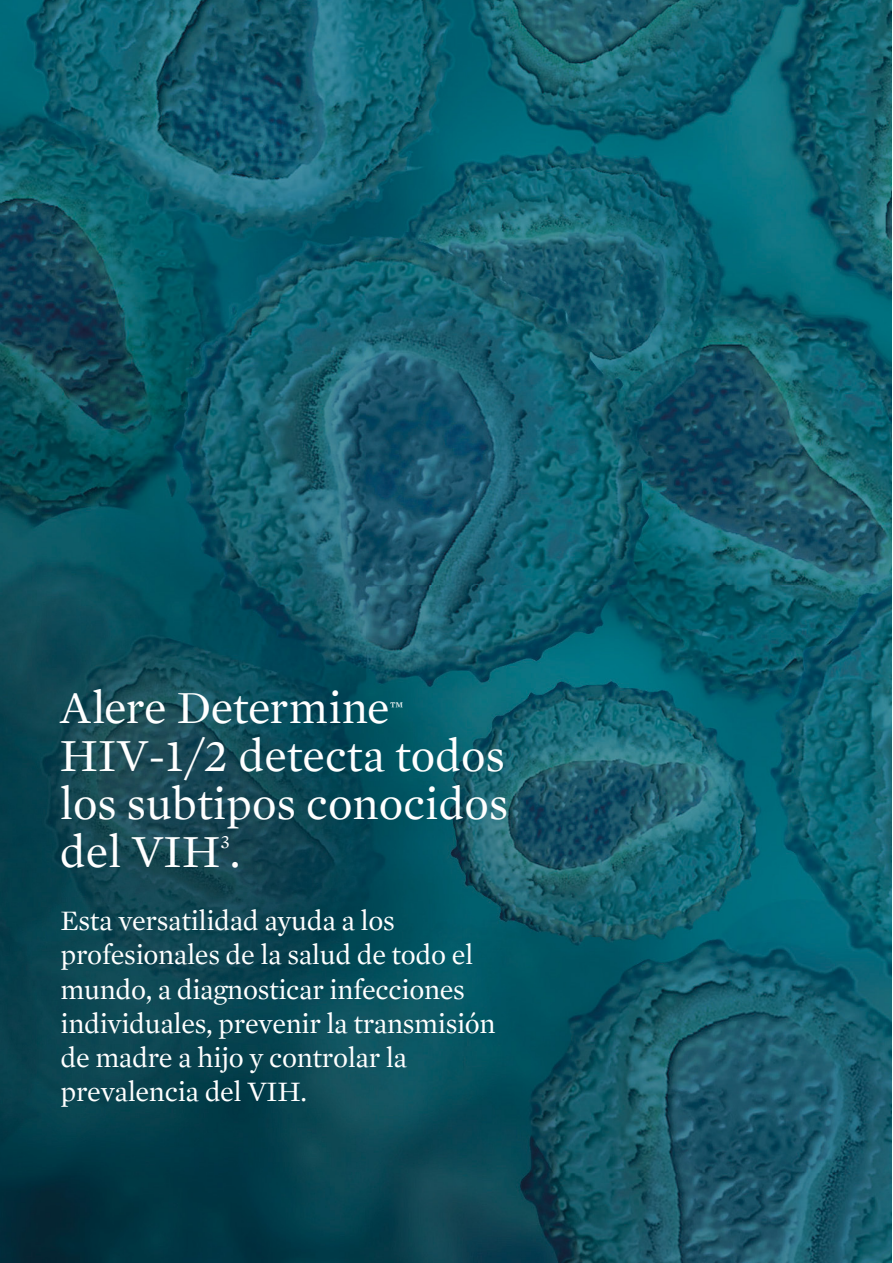
<style>
.page{position:relative;width:893px;height:1263px;background:#fff}
.page>*{position:absolute;margin:0;border:0;box-sizing:border-box;transform-origin:0 0}
.t1{font:46.5px/48px "Mercury Text G1";color:#fff;text-align:justify}
.t2{font:28.5px/34.2px "Mercury Text G1";letter-spacing:-.015em;color:#fff}
.t3{font:19.2px "Mercury Text G1";color:#fff}
.t4{font:16.65px "Mercury Text G1";color:#fff}
</style>
<div class="page">
<img style="left:365px;top:0;width:527px;height:1173px">
<img style="left:0;top:1173px;width:892px;height:90px">
<img style="left:0;top:0;width:365px;height:799px">
<img style="left:0;top:799px;width:365px;height:376px">
<h1 class="t1" style="left:60px;top:683px;width:331px">Alere Determine</h1>
<p class="t4" style="left:390px;top:698px;width:15px">™</p>
<h1 class="t1" style="left:60px;top:731px;width:450px">HIV-1/2 detecta todos los subtipos conocidos del VIH .</h1>
<p class="t3" style="left:220px;top:830px;width:11px">3</p>
<p class="t2" style="left:61px;top:904px;width:437px">Esta versatilidad ayuda a los profesionales de la salud de todo el mundo, a diagnosticar infecciones individuales, prevenir la transmisión de madre a hijo y controlar la prevalencia del VIH.</p>
</div>
